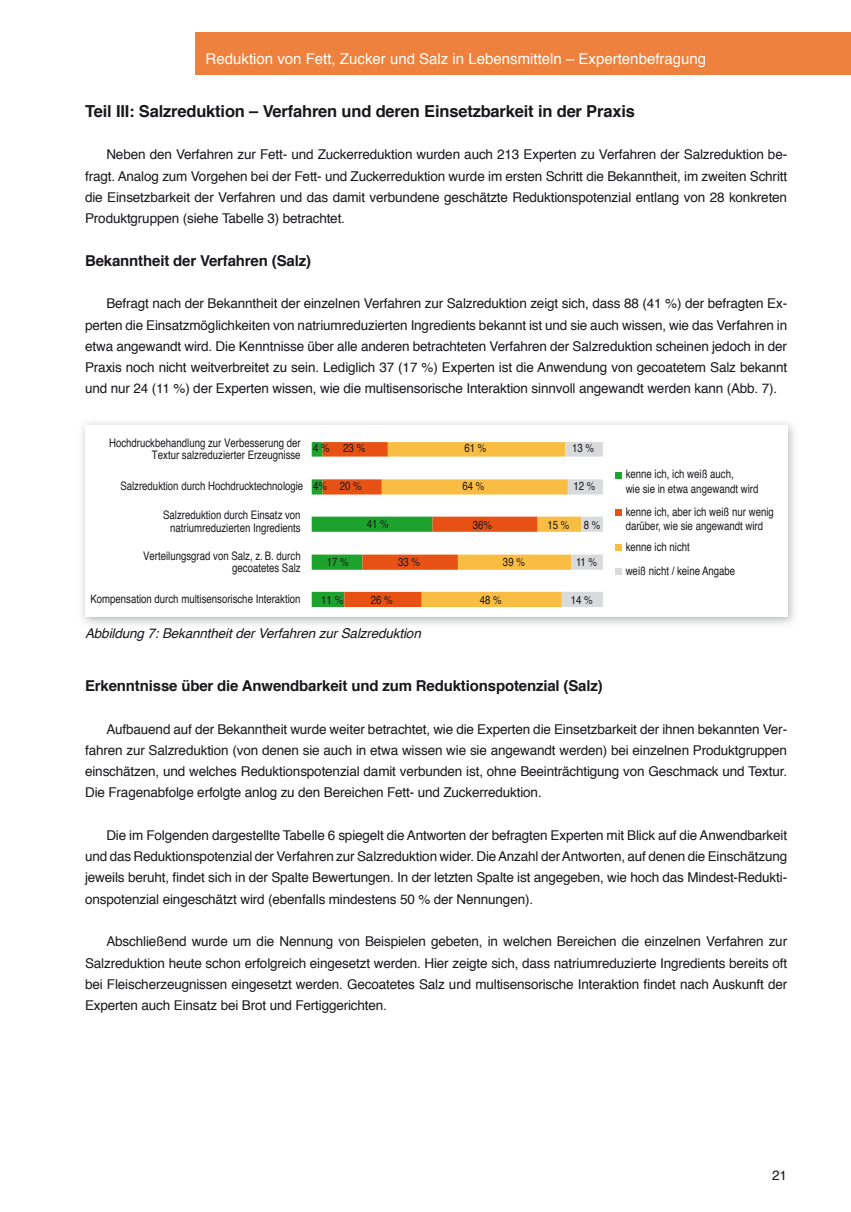
<style>
.page{position:relative;width:851px;height:1212px;background:#fff}
.page>*{position:absolute;margin:0;border:0;box-sizing:border-box;transform-origin:0 0}
.t1{font:700 16.5px "Helvetica";letter-spacing:-.01em;color:#1a171c}
.t2{font:700 15px "Helvetica";letter-spacing:-.01em;color:#1a171c}
.t3{font:15px "Helvetica";color:#fff}
.t4{font:13.5px/21.3px "Helvetica";letter-spacing:-.01em;color:#1a171c;text-align:justify}
.t5{font:italic 13.5px "Helvetica";letter-spacing:-.01em;color:#1a171c}
.t6{font:condensed 11.7px/12.5px "Helvetica";color:#1a171c}
</style>
<div class="page">
<div style="left:195px;top:32px;width:655px;height:42px;background:#ee813d"></div>
<img style="left:90px;top:628px;width:318px;height:1px">
<svg style="left:615px;top:472px;width:6px;height:6px"></svg>
<svg style="left:615px;top:509px;width:6px;height:6px"></svg>
<svg style="left:615px;top:545px;width:6px;height:6px"></svg>
<div style="left:615px;top:568px;width:6px;height:7px;background:#d9dadb"></div>
<svg style="left:311px;top:442px;width:291px;height:165px"></svg>
<p class="t3" style="left:206px;top:47px;width:502px">Reduktion von Fett, Zucker und Salz in Lebensmitteln – Expertenbefragung</p>
<p class="t1" style="left:85px;top:98px;width:551px">Teil III: Salzreduktion – Verfahren und deren Einsetzbarkeit in der Praxis</p>
<p class="t4" style="left:85px;top:144px;width:703px;text-indent:21px">Neben den Verfahren zur Fett- und Zuckerreduktion wurden auch 213 Experten zu Verfahren der Salzreduktion be&shy;fragt. Analog zum Vorgehen bei der Fett- und Zuckerreduktion wurde im ersten Schritt die Bekanntheit, im zweiten Schritt die Einsetzbarkeit der Verfahren und das damit verbundene geschätzte Reduktionspotenzial entlang von 28 konkreten Produktgruppen (siehe Tabelle 3) betrachtet.</p>
<p class="t2" style="left:85px;top:248px;width:227px">Bekanntheit der Verfahren (Salz)</p>
<p class="t4" style="left:85px;top:293px;width:703px;text-indent:21px">Befragt nach der Bekanntheit der einzelnen Verfahren zur Salzreduktion zeigt sich, dass 88 (41 %) der befragten Ex&shy;perten die Einsatzmöglichkeiten von natriumreduzierten Ingredients bekannt ist und sie auch wissen, wie das Verfahren in etwa angewandt wird. Die Kenntnisse über alle anderen betrachteten Verfahren der Salzreduktion scheinen jedoch in der Praxis noch nicht weitverbreitet zu sein. Lediglich 37 (17 %) Experten ist die Anwendung von gecoatetem Salz bekannt und nur 24 (11 %) der Experten wissen, wie die multisensorische Interaktion sinnvoll angewandt werden kann (Abb. 7).</p>
<p class="t6" style="left:109px;top:436px;width:193px;text-align:right">Hochdruckbehandlung zur Verbesserung der<br>Textur salzreduzierter Erzeugnisse</p>
<p class="t6" style="left:120px;top:479px;width:184px">Salzreduktion durch Hochdrucktechnologie</p>
<p class="t6" style="left:163px;top:509px;width:139px;text-align:center">Salzreduktion durch Einsatz von natriumreduzierten Ingredients</p>
<p class="t6" style="left:143px;top:549px;width:159px;text-align:right">Verteilungsgrad von Salz, z. B. durch gecoatetes Salz</p>
<p class="t6" style="left:90px;top:592px;width:212px">Kompensation durch multisensorische Interaktion</p>
<p class="t6" style="left:313px;top:441px;width:18px">4 %</p>
<p class="t6" style="left:313px;top:479px;width:15px">4%</p>
<p class="t6" style="left:343px;top:441px;width:23px">23 %</p>
<p class="t6" style="left:340px;top:479px;width:23px">20 %</p>
<p class="t6" style="left:367px;top:517px;width:23px">41 %</p>
<p class="t6" style="left:327px;top:555px;width:23px">17 %</p>
<p class="t6" style="left:321px;top:593px;width:23px">11 %</p>
<p class="t6" style="left:398px;top:555px;width:23px">33 %</p>
<p class="t6" style="left:370px;top:593px;width:23px">26 %</p>
<p class="t6" style="left:464px;top:441px;width:23px">61 %</p>
<p class="t6" style="left:572px;top:441px;width:23px">13 %</p>
<p class="t6" style="left:462px;top:479px;width:23px">64 %</p>
<p class="t6" style="left:472px;top:518px;width:21px">36%</p>
<p class="t6" style="left:503px;top:555px;width:23px">39 %</p>
<p class="t6" style="left:573px;top:479px;width:23px">12 %</p>
<p class="t6" style="left:547px;top:518px;width:23px">15 %</p>
<p class="t6" style="left:583px;top:518px;width:18px">8 %</p>
<p class="t6" style="left:576px;top:555px;width:23px">11 %</p>
<p class="t6" style="left:625px;top:467px;width:134px;line-height:14.1px">kenne ich, ich weiß auch,<br>wie sie in etwa angewandt wird</p>
<p class="t6" style="left:625px;top:504px;width:150px;line-height:14.1px">kenne ich, aber ich weiß nur wenig darüber, wie sie angewandt wird</p>
<p class="t6" style="left:625px;top:535px;width:111px;line-height:23.7px">kenne ich nicht<br>weiß nicht / keine Angabe</p>
<p class="t6" style="left:479px;top:593px;width:23px">48 %</p>
<p class="t6" style="left:570px;top:593px;width:23px">14 %</p>
<p class="t5" style="left:85px;top:622px;width:337px">Abbildung 7: Bekanntheit der Verfahren zur Salzreduktion</p>
<p class="t2" style="left:85px;top:674px;width:519px">Erkenntnisse über die Anwendbarkeit und zum Reduktionspotenzial (Salz)</p>
<p class="t4" style="left:85px;top:719px;width:703px;text-indent:21px">Aufbauend auf der Bekanntheit wurde weiter betrachtet, wie die Experten die Einsetzbarkeit der ihnen bekannten Ver&shy;fahren zur Salzreduktion (von denen sie auch in etwa wissen wie sie angewandt werden) bei einzelnen Produktgruppen einschätzen, und welches Reduktionspotenzial damit verbunden ist, ohne Beeinträchtigung von Geschmack und Textur.<br>Die Fragenabfolge erfolgte anlog zu den Bereichen Fett- und Zuckerreduktion.</p>
<p class="t4" style="left:85px;top:825px;width:703px;text-indent:21px">Die im Folgenden dargestellte Tabelle 6 spiegelt die Antworten der befragten Experten mit Blick auf die Anwendbarkeit und das Reduktionspotenzial der Verfahren zur Salzreduktion wider. Die Anzahl der Antworten, auf denen die Einschätzung jeweils beruht, findet sich in der Spalte Bewertungen. In der letzten Spalte ist angegeben, wie hoch das Mindest-Redukti&shy;onspotenzial eingeschätzt wird (ebenfalls mindestens 50 % der Nennungen).</p>
<p class="t4" style="left:85px;top:931px;width:703px;text-indent:21px">Abschließend wurde um die Nennung von Beispielen gebeten, in welchen Bereichen die einzelnen Verfahren zur Salzreduktion heute schon erfolgreich eingesetzt werden. Hier zeigte sich, dass natriumreduzierte Ingredients bereits oft bei Fleischerzeugnissen eingesetzt werden. Gecoatetes Salz und multisensorische Interaktion findet nach Auskunft der Experten auch Einsatz bei Brot und Fertiggerichten.</p>
<p class="t4" style="left:772px;top:1165px;width:16px">21</p>
</div>
